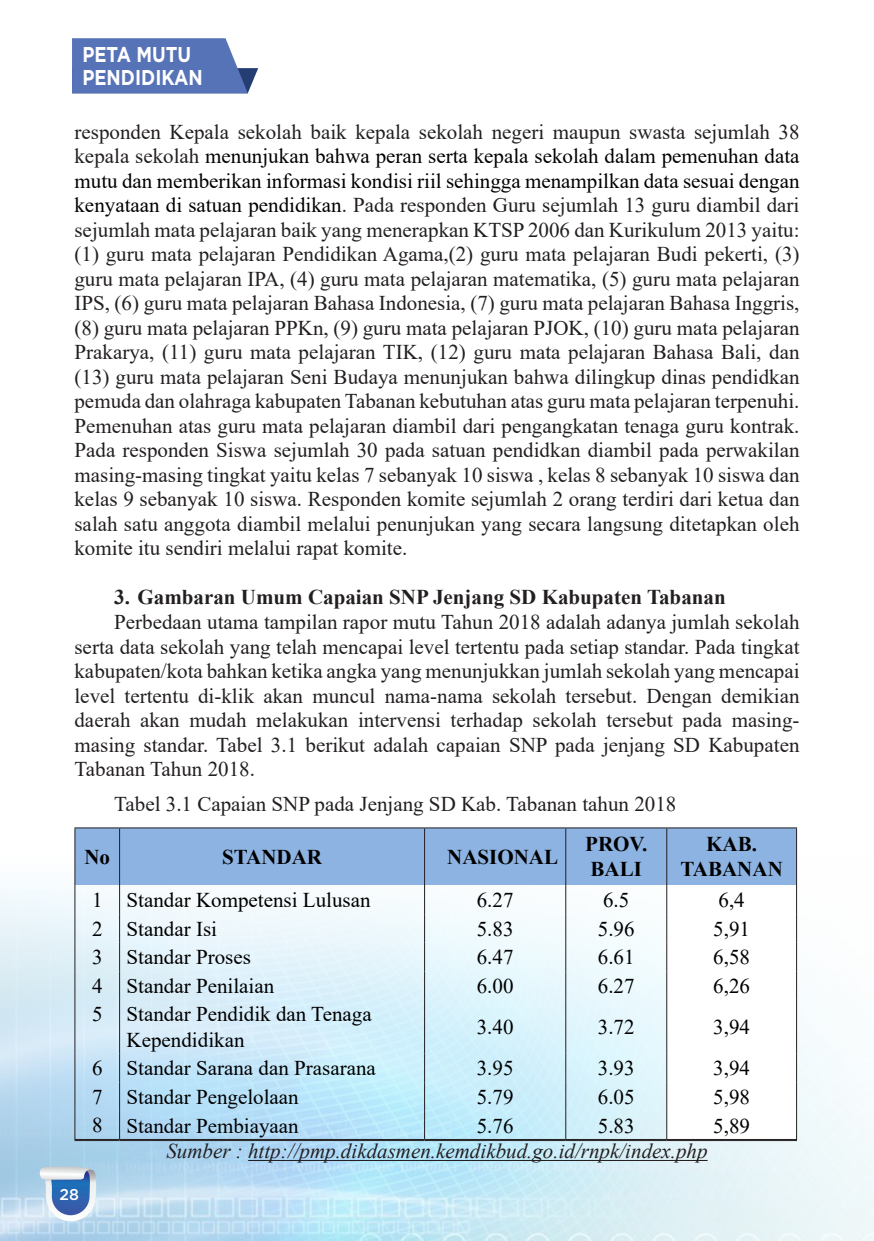
<style>
.page{position:relative;width:874px;height:1241px;background:#fff}
.page>*{position:absolute;margin:0;border:0;box-sizing:border-box;transform-origin:0 0}
.t1{font:700 21.35px/23.1px "Gotham";color:#fff;scale:.85 1}
.t2{font:21px/24.5px "Times New Roman";color:#231f20;text-align:justify}
.t3{font:21px/25.2px "Times New Roman";color:#000}
.sum{font:italic 21px "Times New Roman";color:#231f20}
.t4{font:700 21px "Times New Roman";color:#231f20}
.t5{font:700 21px/25.2px "Times New Roman";color:#000}
.t6{font:500 15.58px "Gotham";color:#fff}
.s1{color:#000}
</style>
<div class="page">
<img style="left:0;top:827px;width:873px;height:413px">
<svg style="left:38px;top:1166px;width:58px;height:55px"></svg>
<svg style="left:72px;top:38px;width:186px;height:55px;background:#647ebc"></svg>
<hr style="left:248px;top:1159px;width:459px;height:1px;background:#231f20">
<hr style="left:74px;top:1139px;width:45px;height:1px;background:#231f20">
<hr style="left:119px;top:1139px;width:305px;height:1px;background:#231f20">
<hr style="left:424px;top:1139px;width:141px;height:1px;background:#231f20">
<hr style="left:565px;top:1139px;width:101px;height:1px;background:#231f20">
<hr style="left:666px;top:1139px;width:130px;height:1px;background:#231f20">
<svg style="left:74px;top:827px;width:722px;height:312px"></svg>
<p class="t1" style="left:82px;top:43px;width:143px">PETA MUTU<br>PENDIDIKAN</p>
<p class="t2" style="left:74px;top:119px;width:726px">responden Kepala sekolah baik kepala sekolah negeri maupun swasta sejumlah 38 kepala sekolah <span class="s1">menunjukan bahwa peran serta kepala sekolah dalam pemenuhan data mutu dan memberikan informasi kondisi riil sehingga menampilkan data sesuai dengan kenyataan di satuan pendidikan</span>. Pada responden Guru sejumlah 13 guru diambil dari sejumlah mata pelajaran baik yang menerapkan KTSP 2006 dan Kurikulum 2013 yaitu: (1) guru mata pelajaran Pendidikan Agama,(2) guru mata pelajaran Budi pekerti, (3) guru mata pelajaran IPA, (4) guru mata pelajaran matematika, (5) guru mata pelajaran IPS, (6) guru mata pelajaran Bahasa Indonesia, (7) guru mata pelajaran Bahasa Inggris, (8) guru mata pelajaran PPKn, (9) guru mata pelajaran PJOK, (10) guru mata pelajaran Prakarya, (11) guru mata pelajaran TIK, (12) guru mata pelajaran Bahasa Bali, dan (13) guru mata pelajaran Seni Budaya menunjukan bahwa dilingkup dinas pendidkan pemuda dan olahraga kabupaten Tabanan kebutuhan atas guru mata pelajaran terpenuhi.<br>Pemenuhan atas guru mata pelajaran diambil dari pengangkatan tenaga guru kontrak.<br>Pada responden Siswa sejumlah 30 pada satuan pendidkan diambil pada perwakilan masing-masing tingkat yaitu kelas 7 sebanyak 10 siswa , kelas 8 sebanyak 10 siswa dan kelas 9 sebanyak 10 siswa. Responden komite sejumlah 2 orang terdiri dari ketua dan salah satu anggota diambil melalui penunjukan yang secara langsung ditetapkan oleh komite itu sendiri melalui rapat komite.</p>
<p class="t4" style="left:114px;top:582px;width:612px">3. Gambaran Umum Capaian SNP Jenjang SD Kabupaten Tabanan</p>
<p class="t2" style="left:74px;top:609px;width:726px;text-indent:40px">Perbedaan utama tampilan rapor mutu Tahun 2018 adalah adanya jumlah sekolah serta data sekolah yang telah mencapai level tertentu pada setiap standar. Pada tingkat kabupaten/kota bahkan ketika angka yang menunjukkan jumlah sekolah yang mencapai level tertentu di-klik akan muncul nama-nama sekolah tersebut. Dengan demikian daerah akan mudah melakukan intervensi terhadap sekolah tersebut pada masing&shy;masing standar. Tabel 3.1 berikut adalah capaian SNP pada jenjang SD Kabupaten Tabanan Tahun 2018.</p>
<p class="t2" style="left:114px;top:790px;width:563px">Tabel 3.1 Capaian SNP pada Jenjang SD Kab. Tabanan tahun 2018</p>
<p class="t5" style="left:84px;top:843px;width:27px">No</p>
<p class="t5" style="left:222px;top:843px;width:101px">STANDAR</p>
<p class="t5" style="left:447px;top:843px;width:112px">NASIONAL</p>
<p class="t5" style="left:585px;top:830px;width:64px">PROV.<br>BALI</p>
<p class="t5" style="left:680px;top:830px;width:104px;text-align:center">KAB.<br>TABANAN</p>
<p class="t3" style="left:92px;top:886px;width:12px">1</p>
<p class="t3" style="left:126px;top:886px;width:245px">Standar Kompetensi Lulusan</p>
<p class="t3" style="left:476px;top:886px;width:38px">6.27</p>
<p class="t3" style="left:603px;top:886px;width:28px">6.5</p>
<p class="t3" style="left:718px;top:886px;width:28px">6,4</p>
<p class="t3" style="left:92px;top:915px;width:12px">2</p>
<p class="t3" style="left:126px;top:915px;width:92px">Standar Isi</p>
<p class="t3" style="left:476px;top:915px;width:38px">5.83</p>
<p class="t3" style="left:597px;top:915px;width:38px">5.96</p>
<p class="t3" style="left:713px;top:915px;width:38px">5,91</p>
<p class="t3" style="left:92px;top:943px;width:12px">3</p>
<p class="t3" style="left:126px;top:943px;width:126px">Standar Proses</p>
<p class="t3" style="left:476px;top:943px;width:38px">6.47</p>
<p class="t3" style="left:597px;top:943px;width:38px">6.61</p>
<p class="t3" style="left:713px;top:943px;width:38px">6,58</p>
<p class="t3" style="left:92px;top:972px;width:12px">4</p>
<p class="t3" style="left:126px;top:972px;width:149px">Standar Penilaian</p>
<p class="t3" style="left:476px;top:972px;width:38px">6.00</p>
<p class="t3" style="left:597px;top:972px;width:38px">6.27</p>
<p class="t3" style="left:713px;top:972px;width:38px">6,26</p>
<p class="t3" style="left:92px;top:1000px;width:12px">5</p>
<p class="t3" style="left:126px;top:1000px;width:246px">Standar Pendidik dan Tenaga<br>Kependidikan</p>
<p class="t3" style="left:476px;top:1013px;width:38px">3.40</p>
<p class="t3" style="left:597px;top:1013px;width:38px">3.72</p>
<p class="t3" style="left:713px;top:1013px;width:38px">3,94</p>
<p class="t6" style="left:60px;top:1183px;width:21px">28</p>
<p class="t3" style="left:92px;top:1054px;width:12px">6</p>
<p class="t3" style="left:126px;top:1054px;width:250px">Standar Sarana dan Prasarana</p>
<p class="t3" style="left:476px;top:1054px;width:38px">3.95</p>
<p class="t3" style="left:597px;top:1054px;width:38px">3.93</p>
<p class="t3" style="left:713px;top:1054px;width:38px">3,94</p>
<p class="t3" style="left:92px;top:1083px;width:12px">7</p>
<p class="t3" style="left:126px;top:1083px;width:174px">Standar Pengelolaan</p>
<p class="t3" style="left:476px;top:1083px;width:38px">5.79</p>
<p class="t3" style="left:597px;top:1083px;width:38px">6.05</p>
<p class="t3" style="left:713px;top:1083px;width:38px">5,98</p>
<p class="t3" style="left:92px;top:1111px;width:12px">8</p>
<p class="t3" style="left:126px;top:1112px;width:174px">Standar Pembiayaan</p>
<p class="t3" style="left:476px;top:1112px;width:38px">5.76</p>
<p class="t3" style="left:597px;top:1112px;width:38px">5.83</p>
<p class="t3" style="left:713px;top:1112px;width:38px">5,89</p>
<p class="sum" style="left:166px;top:1136px;width:542px">Sumber : http://pmp.dikdasmen.kemdikbud.go.id/rnpk/index.php</p>
</div>
